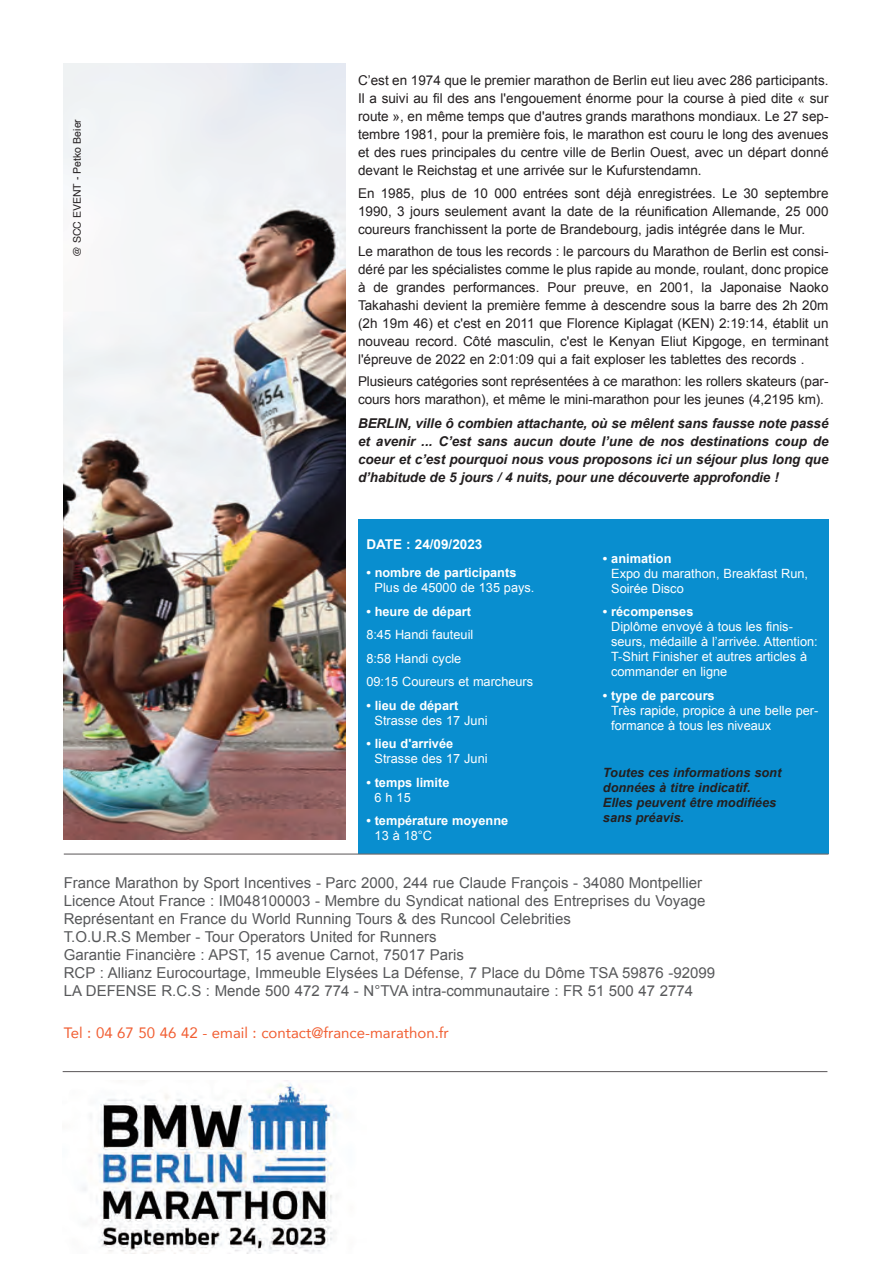
<style>
.page{position:relative;width:893px;height:1263px;background:#fff}
.page>*{position:absolute;margin:0;border:0;box-sizing:border-box;transform-origin:0 0}
.t1{font:15px "Arial";color:#57585a}
.t2{font:15px "Avenir";color:#f15d31}
.t3{font:13.5px/18px "Arial";color:#231f20;text-align:justify}
.t4{font:italic 700 13.5px/18px "Arial";letter-spacing:-.005em;color:#231f20;text-align:justify}
.t5{font:700 13.5px "Arial";color:#fff}
.t6{font:12.75px/15px "Arial";color:#fff}
.t7{font:700 12.75px/15px "Arial";color:#fff}
.t8{font:italic 700 12.75px "Arial";color:#231f20}
.t9{font:10.5px "Helvetica";color:#231f20}
.s1{font-weight:400}
.s2{font-weight:700}
</style>
<div class="page">
<img style="left:64px;top:64px;width:281px;height:776px">
<div style="left:358px;top:519px;width:470px;height:335px;background:#098ecf"></div>
<hr style="left:64px;top:853px;width:764px;height:2px;background:#6b686a">
<hr style="left:63px;top:1071px;width:764px;height:1px;background:#6b686a">
<img style="left:82px;top:1080px;width:258px;height:174px">
<p class="t9" style="left:73px;top:257px;width:140px;rotate:-90deg">@ SCC EVENT - Petko Beier</p>
<p class="t3" style="left:358px;top:72px;width:472px">C’est en 1974 que le premier marathon de Berlin eut lieu avec 286 participants.<br>Il a suivi au fil des ans l'engouement énorme pour la course à pied dite « sur route », en même temps que d'autres grands marathons mondiaux. Le 27 sep&shy;tembre 1981, pour la première fois, le marathon est couru le long des avenues et des rues principales du centre ville de Berlin Ouest, avec un départ donné devant le Reichstag et une arrivée sur le Kufurstendamn.</p>
<p class="t3" style="left:358px;top:184px;width:472px">En 1985, plus de 10 000 entrées sont déjà enregistrées. Le 30 septembre 1990, 3 jours seulement avant la date de la réunification Allemande, 25 000 coureurs franchissent la porte de Brandebourg, jadis intégrée dans le Mur.</p>
<p class="t3" style="left:358px;top:242px;width:472px">Le marathon de tous les records : le parcours du Marathon de Berlin est consi&shy;déré par les spécialistes comme le plus rapide au monde, roulant, donc propice à de grandes performances. Pour preuve, en 2001, la Japonaise Naoko Takahashi devient la première femme à descendre sous la barre des 2h 20m (2h 19m 46) et c'est en 2011 que Florence Kiplagat (KEN) 2:19:14, établit un nouveau record. Côté masculin, c'est le Kenyan Eliut Kipgoge, en terminant l'épreuve de 2022 en 2:01:09 qui a fait exploser les tablettes des records .</p>
<p class="t3" style="left:358px;top:372px;width:472px">Plusieurs catégories sont représentées à ce marathon: les rollers skateurs (par&shy;cours hors marathon), et même le mini-marathon pour les jeunes (4,2195 km).</p>
<p class="t4" style="left:358px;top:414px;width:472px">BERLIN, ville ô combien attachante, où se mêlent sans fausse note passé et avenir ... C’est sans aucun doute l’une de nos destinations coup de coeur et c’est pourquoi nous vous proposons ici un séjour plus long que d’habitude de 5 jours / 4 nuits, pour une découverte approfondie !</p>
<p class="t5" style="left:366px;top:536px;width:118px">DATE : 24/09/2023</p>
<p class="t7" style="left:375px;top:566px;width:161px;text-indent:-8px">• nombre de participants<br><span class="s1">Plus de 45000 de 135 pays.</span></p>
<p class="t7" style="left:366px;top:604px;width:106px">• heure de départ</p>
<p class="t6" style="left:366px;top:627px;width:109px">8:45 Handi fauteuil</p>
<p class="t6" style="left:366px;top:651px;width:96px">8:58 Handi cycle</p>
<p class="t6" style="left:366px;top:674px;width:168px">09:15 Coureurs et marcheurs</p>
<p class="t6" style="left:375px;top:698px;width:115px;text-indent:-8px"><span class="s2">• lieu de départ<br></span>Strasse des 17 Juni</p>
<p class="t6" style="left:375px;top:736px;width:115px;text-indent:-8px"><span class="s2">• lieu d'arrivée<br></span>Strasse des 17 Juni</p>
<p class="t7" style="left:375px;top:775px;width:76px;text-indent:-8px">• temps limite<br><span class="s1">6 h 15</span></p>
<p class="t7" style="left:375px;top:814px;width:135px;text-indent:-8px">• température moyenne<br><span class="s1">13 à 18°C</span></p>
<p class="t6" style="left:611px;top:551px;width:199px;text-indent:-8px"><span class="s2">• animation<br></span>Expo du marathon, Breakfast Run,<br>Soirée Disco</p>
<p class="t6" style="left:611px;top:605px;width:208px;text-indent:-8px"><span class="s2">• récompenses<br></span>Diplôme envoyé à tous les finis&shy;seurs, médaille à l’arrivée. Attention:<br>T-Shirt Finisher et autres articles à commander en ligne</p>
<p class="t6" style="left:611px;top:688px;width:209px;text-indent:-8px"><span class="s2">• type de parcours<br></span>Très rapide, propice à une belle per&shy;formance à tous les niveaux</p>
<p class="t8" style="left:603px;top:765px;width:180px">Toutes ces informations sont</p>
<p class="t8" style="left:603px;top:780px;width:149px">données à titre indicatif.</p>
<p class="t8" style="left:603px;top:795px;width:175px">Elles peuvent être modifiées</p>
<p class="t8" style="left:603px;top:810px;width:83px">sans préavis.</p>
<p class="t1" style="left:64px;top:872px;width:640px">France Marathon by Sport Incentives - Parc 2000, 244 rue Claude François - 34080 Montpellier</p>
<p class="t1" style="left:64px;top:890px;width:643px">Licence Atout France : IM048100003 - Membre du Syndicat national des Entreprises du Voyage</p>
<p class="t1" style="left:64px;top:908px;width:509px">Représentant en France du World Running Tours &amp; des Runcool Celebrities</p>
<p class="t1" style="left:64px;top:926px;width:374px">T.O.U.R.S Member - Tour Operators United for Runners</p>
<p class="t1" style="left:64px;top:944px;width:402px">Garantie Financière : APST, 15 avenue Carnot, 75017 Paris</p>
<p class="t1" style="left:64px;top:962px;width:653px">RCP : Allianz Eurocourtage, Immeuble Elysées La Défense, 7 Place du Dôme TSA 59876 -92099</p>
<p class="t1" style="left:64px;top:980px;width:631px">LA DEFENSE R.C.S : Mende 500 472 774 - N°TVA intra-communautaire : FR 51 500 47 2774</p>
<p class="t2" style="left:64px;top:1023px;width:387px">Tel : 04 67 50 46 42 - email : contact@france-marathon.fr</p>
</div>
